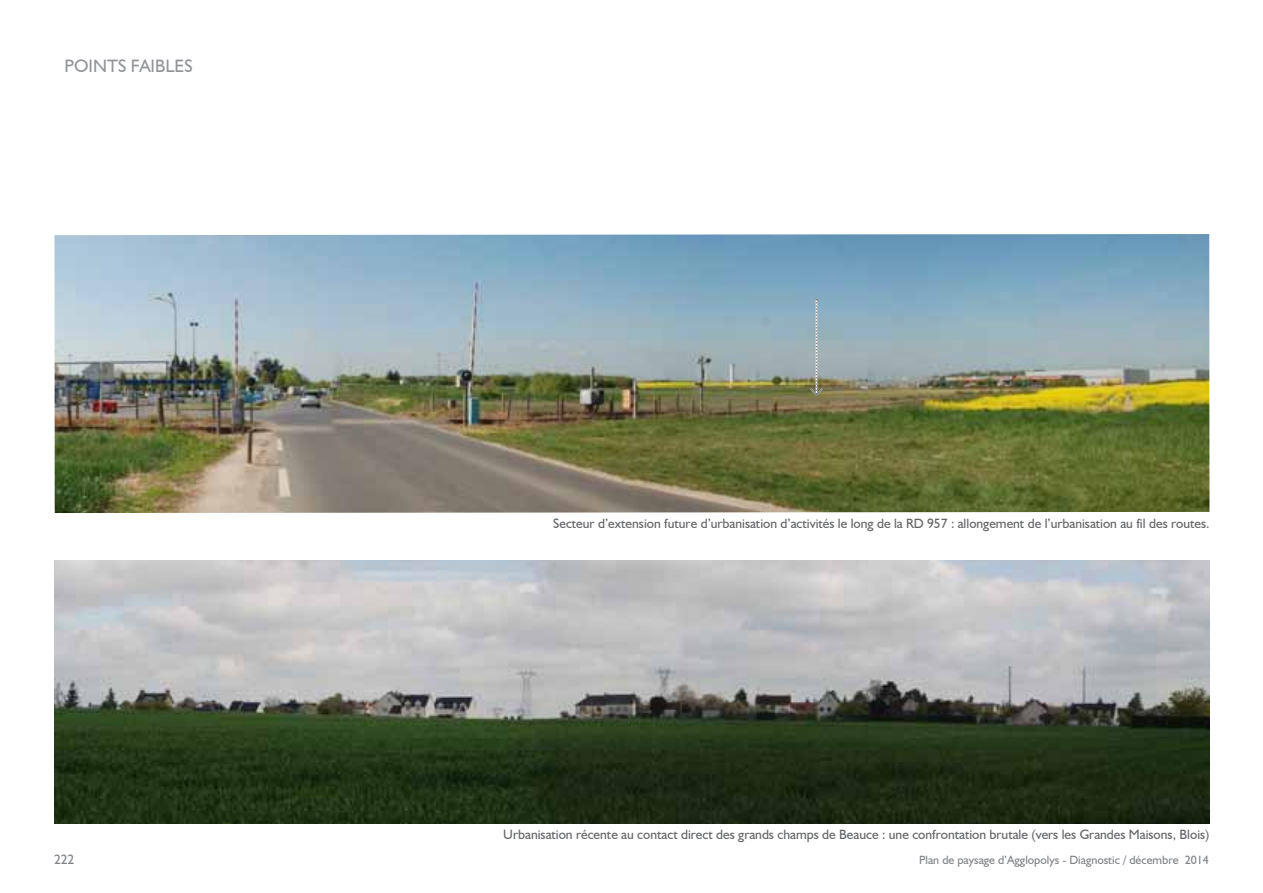
<style>
.page{position:relative;width:1263px;height:893px;background:#fff}
.page>*{position:absolute;margin:0;border:0;box-sizing:border-box;transform-origin:0 0}
.t1{font:18px "Humanist 521 BT";color:#939598}
.t2{font:13.5px "Humanist 521 BT";color:#636466}
.t3{font:13.5px "Humanist 521 BT";color:#808285}
.t4{font:12px "Humanist 521 BT";color:#808285}
</style>
<div class="page">
<img style="left:54px;top:234px;width:1155px;height:279px">
<img style="left:54px;top:560px;width:1155px;height:263px">
<svg style="left:809px;top:299px;width:15px;height:98px"></svg>
<h1 class="t1" style="left:64px;top:55px;width:130px">Points faibles</h1>
<p class="t2" style="left:553px;top:515px;width:658px">Secteur d’extension future d’urbanisation d’activités le long de la RD 957 : allongement de l’urbanisation au fil des routes.</p>
<p class="t2" style="left:503px;top:826px;width:708px">Urbanisation récente au contact direct des grands champs de Beauce : une confrontation brutale (vers les Grandes Maisons, Blois)</p>
<p class="t3" style="left:54px;top:851px;width:22px">222</p>
<p class="t4" style="left:919px;top:853px;width:291px">Plan de paysage d’Agglopolys - Diagnostic / décembre 2014</p>
</div>
